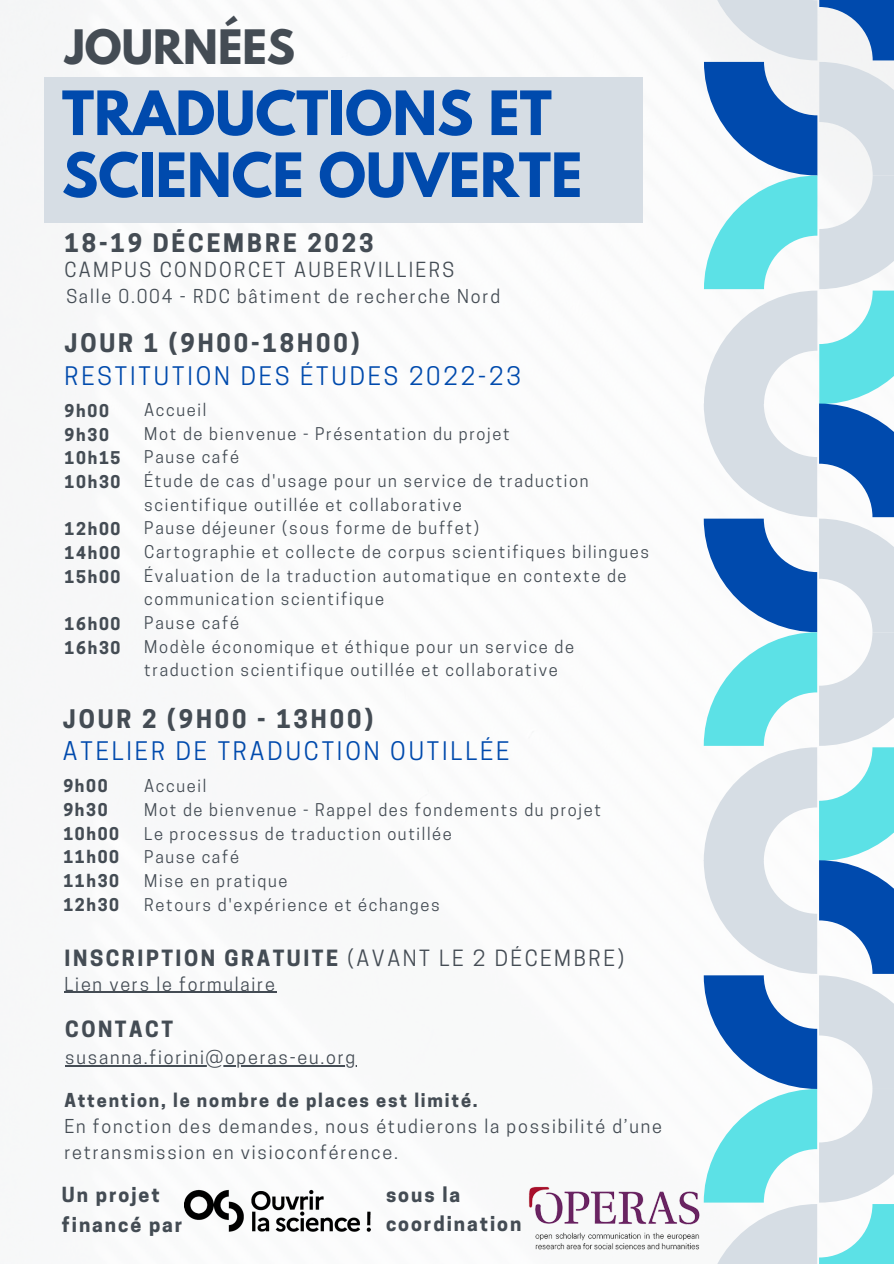
<style>
.page{position:relative;width:894px;height:1264px;background:#fff}
.page>*{position:absolute;margin:0;border:0;box-sizing:border-box;transform-origin:0 0}
.t1{font:700 54px/61.9px "League Spartan";color:#004aad}
.t2{font:700 42px "League Spartan";color:#444c54}
.t3{font:24px "Cooper Hewitt";letter-spacing:.12em;color:#004aad}
.t4{font:700 24px "Cooper Hewitt";letter-spacing:.12em;color:#444c54}
.t5{font:700 21px "Cooper Hewitt";letter-spacing:.12em;color:#444c54}
.t6{font:700 19.5px/29.2px "Cooper Hewitt";letter-spacing:.1em;color:#444c54}
.t7{font:19.5px "Cooper Hewitt";letter-spacing:.12em;color:#444c54}
.t8{font:18px/26px "Cooper Hewitt";letter-spacing:.1em;color:#444c54}
.t9{font:700 18px "Cooper Hewitt";letter-spacing:.1em;color:#444c54}
.t10{font:16.5px/23.7px "Cooper Hewitt";letter-spacing:.1em;color:#444c54}
.t11{font:700 16.5px "Cooper Hewitt";letter-spacing:.1em;color:#444c54}
.s1{font-weight:400}
</style>
<div class="page">
<div style="left:45px;top:77px;width:597px;height:146px;background:#d6dde4"></div>
<svg style="left:703px;top:0;width:190px;height:1263px"></svg>
<img style="left:184px;top:1189px;width:186px;height:43px">
<img style="left:528px;top:1179px;width:178px;height:78px">
<hr style="left:65px;top:991px;width:211px;height:1px;background:#444c54">
<hr style="left:65px;top:1065px;width:292px;height:1px;background:#444c54">
<p class="t2" style="left:65px;top:26px;width:231px">JOURNÉES</p>
<p class="t1" style="left:62px;top:89px;width:522px">TRADUCTIONS ET<br>SCIENCE OUVERTE</p>
<p class="t4" style="left:64px;top:234px;width:311px">18-19 DÉCEMBRE 2023</p>
<p class="t7" style="left:64px;top:262px;width:391px">CAMPUS CONDORCET AUBERVILLIERS</p>
<p class="t8" style="left:66px;top:285px;width:435px">Salle 0.004 - RDC bâtiment de recherche Nord</p>
<p class="t4" style="left:65px;top:334px;width:296px">JOUR 1 (9H00-18H00)</p>
<p class="t3" style="left:65px;top:366px;width:457px">RESTITUTION DES ÉTUDES 2022-23</p>
<p class="t11" style="left:65px;top:404px;width:46px">9h00</p>
<p class="t11" style="left:65px;top:428px;width:46px">9h30</p>
<p class="t11" style="left:65px;top:452px;width:57px">10h15</p>
<p class="t11" style="left:65px;top:475px;width:57px">10h30</p>
<p class="t11" style="left:65px;top:523px;width:57px">12h00</p>
<p class="t11" style="left:65px;top:546px;width:57px">14h00</p>
<p class="t11" style="left:65px;top:570px;width:57px">15h00</p>
<p class="t11" style="left:65px;top:617px;width:57px">16h00</p>
<p class="t11" style="left:65px;top:641px;width:57px">16h30</p>
<p class="t10" style="left:144px;top:400px;width:64px">Accueil</p>
<p class="t10" style="left:144px;top:423px;width:367px">Mot de bienvenue - Présentation du projet</p>
<p class="t10" style="left:144px;top:447px;width:96px">Pause café</p>
<p class="t10" style="left:144px;top:471px;width:445px">Étude de cas d'usage pour un service de traduction scientifique outillée et collaborative</p>
<p class="t10" style="left:144px;top:518px;width:336px">Pause déjeuner (sous forme de buffet)</p>
<p class="t10" style="left:144px;top:542px;width:506px">Cartographie et collecte de corpus scientifiques bilingues</p>
<p class="t10" style="left:144px;top:565px;width:483px">Évaluation de la traduction automatique en contexte de communication scientifique</p>
<p class="t10" style="left:144px;top:613px;width:96px">Pause café</p>
<p class="t10" style="left:144px;top:636px;width:431px">Modèle économique et éthique pour un service de traduction scientifique outillée et collaborative</p>
<p class="t4" style="left:63px;top:709px;width:311px">JOUR 2 (9H00 - 13H00)</p>
<p class="t3" style="left:63px;top:742px;width:447px">ATELIER DE TRADUCTION OUTILLÉE</p>
<p class="t11" style="left:63px;top:780px;width:46px">9h00</p>
<p class="t11" style="left:63px;top:803px;width:46px">9h30</p>
<p class="t11" style="left:63px;top:827px;width:57px">10h00</p>
<p class="t11" style="left:63px;top:851px;width:57px">11h00</p>
<p class="t11" style="left:63px;top:874px;width:57px">11h30</p>
<p class="t11" style="left:63px;top:898px;width:57px">12h30</p>
<p class="t10" style="left:144px;top:776px;width:64px">Accueil</p>
<p class="t10" style="left:144px;top:800px;width:458px">Mot de bienvenue - Rappel des fondements du projet</p>
<p class="t10" style="left:144px;top:823px;width:309px">Le processus de traduction outillée</p>
<p class="t10" style="left:144px;top:847px;width:96px">Pause café</p>
<p class="t10" style="left:144px;top:871px;width:145px">Mise en pratique</p>
<p class="t10" style="left:144px;top:894px;width:297px">Retours d'expérience et échanges</p>
<p class="t5" style="left:65px;top:950px;width:560px">INSCRIPTION GRATUITE <span class="s1">(AVANT LE 2 DÉCEMBRE)</span></p>
<p class="t8" style="left:65px;top:973px;width:212px">Lien vers le formulaire</p>
<p class="t5" style="left:65px;top:1021px;width:109px">CONTACT</p>
<p class="t8" style="left:65px;top:1046px;width:291px">susanna.fiorini@operas-eu.org</p>
<p class="t9" style="left:64px;top:1093px;width:414px">Attention, le nombre de places est limité.</p>
<p class="t8" style="left:64px;top:1115px;width:599px">En fonction des demandes, nous étudierons la possibilité d’une retransmission en visioconférence.</p>
<p class="t6" style="left:62px;top:1182px;width:122px">Un projet financé par</p>
<p class="t6" style="left:386px;top:1183px;width:137px;line-height:28.2px">sous la coordination</p>
</div>
